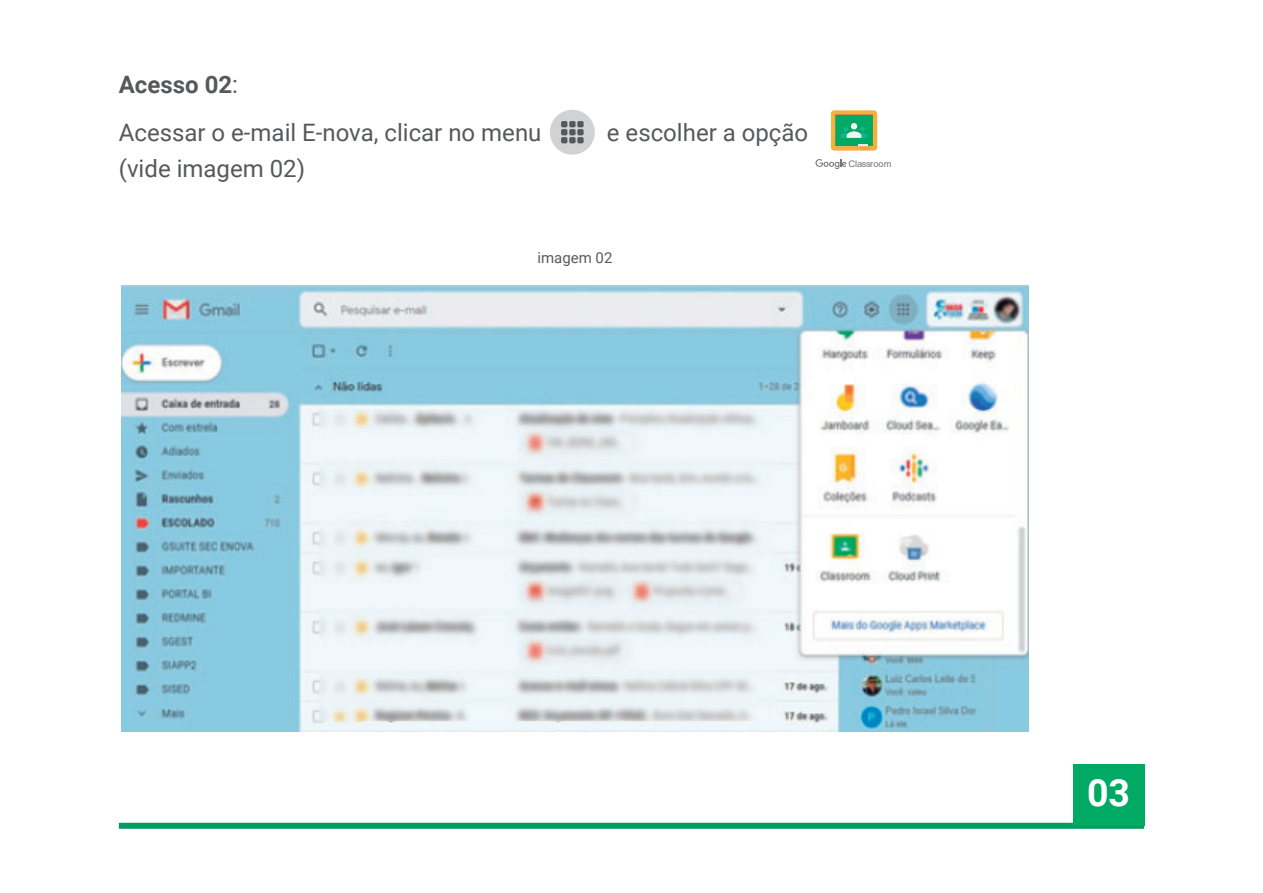
<style>
.page{position:relative;width:1263px;height:893px;background:#fff}
.page>*{position:absolute;margin:0;border:0;box-sizing:border-box;transform-origin:0 0}
.t1{font:700 37.5px "Roboto";color:#fff}
.t2{font:24px/48px "Roboto";color:#57585a}
.t3{font:15px "Roboto";color:#595a61}
.t4{font:9.15px "Arial";letter-spacing:-.015em;color:#747577}
.s1{font-weight:700}
</style>
<div class="page">
<div style="left:119px;top:823px;width:1025px;height:6px;background:#009c5f"></div>
<div style="left:1073px;top:764px;width:71px;height:62px;background:#00a964"></div>
<svg style="left:550px;top:109px;width:45px;height:46px"></svg>
<div style="left:569px;top:137px;width:7px;height:6px;background:#57585a;border-radius:2px"></div>
<div style="left:577px;top:137px;width:7px;height:6px;background:#57585a;border-radius:2px"></div>
<svg style="left:831px;top:111px;width:46px;height:40px;background:#6cb164"></svg>
<svg style="left:815px;top:159px;width:31px;height:10px"></svg>
<img style="left:122px;top:285px;width:907px;height:447px">
<p class="t2" style="left:119px;top:59px;width:424px"><span class="s1">Acesso 02</span>:<br>Acessar o e-mail E-nova, clicar no menu</p>
<p class="t2" style="left:607px;top:107px;width:203px">e escolher a opção</p>
<p class="t2" style="left:119px;top:143px;width:188px">(vide imagem 02)</p>
<p class="t4" style="left:848px;top:157px;width:45px">Classroom</p>
<p class="t3" style="left:537px;top:247px;width:77px">imagem 02</p>
<h1 class="t1" style="left:1087px;top:766px;width:45px">03</h1>
</div>
